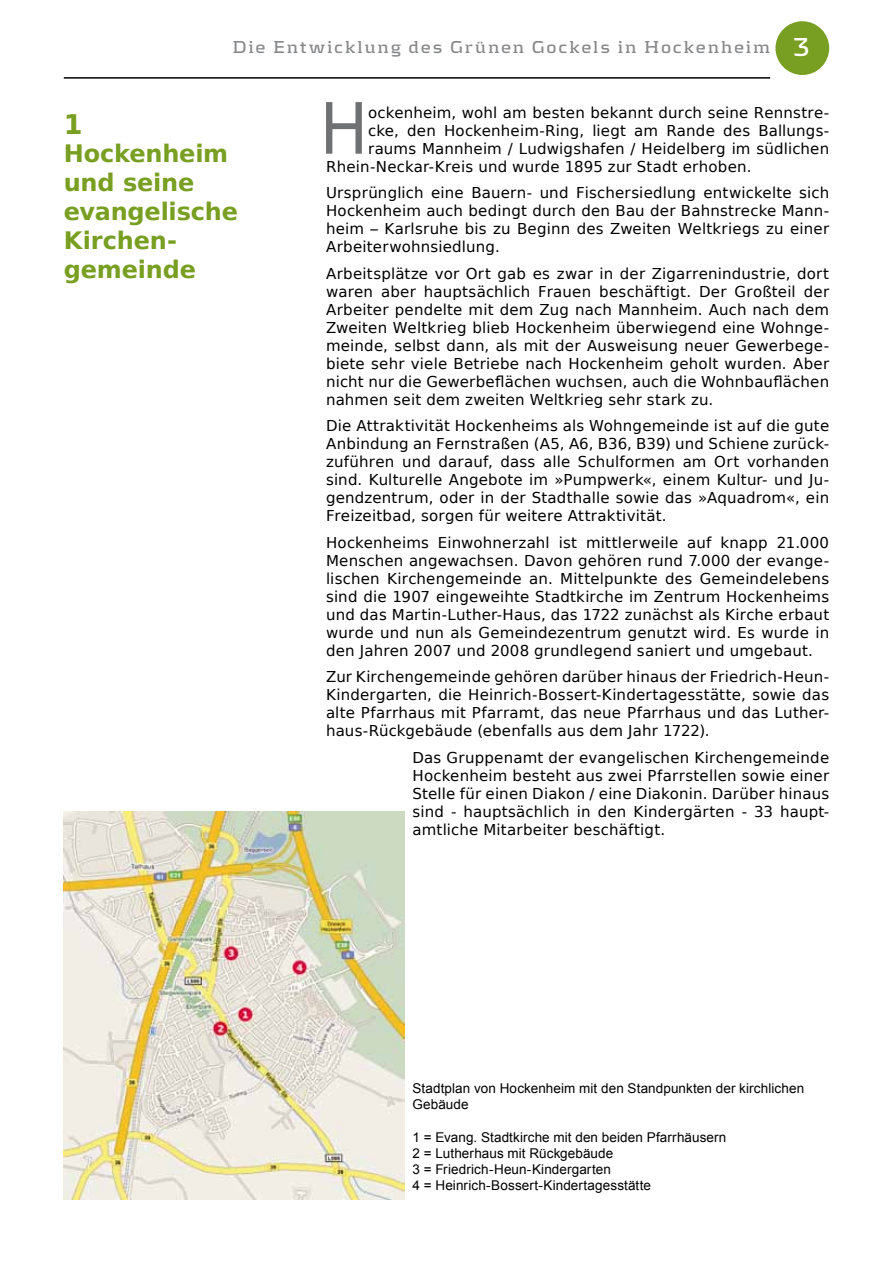
<style>
.page{position:relative;width:893px;height:1263px;background:#fff}
.page>*{position:absolute;margin:0;border:0;box-sizing:border-box;transform-origin:0 0}
.t1{font:70.8px "Bitstream Vera Sans";color:#707172;scale:.91 1}
.t2{font:700 27px "Bitstream Vera Sans";color:#789f21}
.t3{font:700 24px/28.8px "Bitstream Vera Sans";letter-spacing:-.005em;color:#789f21}
.t4{font:700 18px "Kontrapunkt";letter-spacing:.1em;color:#87888a}
.t5{font:15px/18px "Bitstream Vera Sans";letter-spacing:.015em;color:#000;text-align:justify}
.t6{font:13.5px/16.2px "Arial";letter-spacing:.005em;color:#000}
.s1{font-size:27px;color:#fff}
</style>
<div class="page">
<hr style="left:64px;top:77px;width:706px;height:2px;background:#000">
<div style="left:775px;top:21px;width:54px;height:54px;background:#789f21;border-radius:50%"></div>
<img style="left:64px;top:811px;width:340px;height:388px">
<p class="t4" style="left:232px;top:36px;width:579px">Die Entwicklung des Grünen Gockels in Hockenheim <span class="s1">3</span></p>
<h2 class="t2" style="left:64px;top:108px;width:20px">1</h2>
<h3 class="t3" style="left:64px;top:140px;width:176px">Hockenheim und seine evangelische<br>Kirchen&shy;gemeinde</h3>
<h1 class="t1" style="left:320px;top:88px;width:55px">H</h1>
<p class="t5" style="left:368px;top:104px;width:463px">ockenheim, wohl am besten bekannt durch seine Rennstre-</p>
<p class="t5" style="left:368px;top:122px;width:463px">cke, den Hockenheim-Ring, liegt am Rande des Ballungs-</p>
<p class="t5" style="left:368px;top:140px;width:463px">raums Mannheim / Ludwigshafen / Heidelberg im südlichen</p>
<p class="t5" style="left:326px;top:158px;width:427px">Rhein-Neckar-Kreis und wurde 1895 zur Stadt erhoben.</p>
<p class="t5" style="left:326px;top:184px;width:505px">Ursprünglich eine Bauern- und Fischersiedlung entwickelte sich Hockenheim auch bedingt durch den Bau der Bahnstrecke Mann&shy;heim – Karlsruhe bis zu Beginn des Zweiten Weltkriegs zu einer Arbeiterwohnsiedlung.</p>
<p class="t5" style="left:326px;top:265px;width:505px">Arbeitsplätze vor Ort gab es zwar in der Zigarrenindustrie, dort waren aber hauptsächlich Frauen beschäftigt. Der Großteil der Arbeiter pendelte mit dem Zug nach Mannheim. Auch nach dem Zweiten Weltkrieg blieb Hockenheim überwiegend eine Wohnge&shy;meinde, selbst dann, als mit der Ausweisung neuer Gewerbege&shy;biete sehr viele Betriebe nach Hockenheim geholt wurden. Aber nicht nur die Gewerbeflächen wuchsen, auch die Wohnbauflächen nahmen seit dem zweiten Weltkrieg sehr stark zu.</p>
<p class="t5" style="left:326px;top:417px;width:505px">Die Attraktivität Hockenheims als Wohngemeinde ist auf die gute Anbindung an Fernstraßen (A5, A6, B36, B39) und Schiene zurück&shy;zuführen und darauf, dass alle Schulformen am Ort vorhanden sind. Kulturelle Angebote im »Pumpwerk«, einem Kultur- und Ju&shy;gendzentrum, oder in der Stadthalle sowie das »Aquadrom«, ein Freizeitbad, sorgen für weitere Attraktivität.</p>
<p class="t5" style="left:326px;top:534px;width:505px">Hockenheims Einwohnerzahl ist mittlerweile auf knapp 21.000<br>Menschen angewachsen. Davon gehören rund 7.000 der evange&shy;lischen Kirchengemeinde an. Mittelpunkte des Gemeindelebens sind die 1907 eingeweihte Stadtkirche im Zentrum Hockenheims und das Martin-Luther-Haus, das 1722 zunächst als Kirche erbaut wurde und nun als Gemeindezentrum genutzt wird. Es wurde in den Jahren 2007 und 2008 grundlegend saniert und umgebaut.</p>
<p class="t5" style="left:326px;top:668px;width:505px">Zur Kirchengemeinde gehören darüber hinaus der Friedrich-Heun-Kindergarten, die Heinrich-Bossert-Kindertagesstätte, sowie das alte Pfarrhaus mit Pfarramt, das neue Pfarrhaus und das Luther&shy;haus-Rückgebäude (ebenfalls aus dem Jahr 1722).</p>
<p class="t5" style="left:412px;top:749px;width:418px">Das Gruppenamt der evangelischen Kirchengemeinde Hockenheim besteht aus zwei Pfarrstellen sowie einer Stelle für einen Diakon / eine Diakonin. Darüber hinaus sind - hauptsächlich in den Kindergärten - 33 haupt&shy;amtliche Mitarbeiter beschäftigt.</p>
<p class="t6" style="left:412px;top:1080px;width:393px">Stadtplan von Hockenheim mit den Standpunkten der kirchlichen<br>Gebäude</p>
<p class="t6" style="left:412px;top:1129px;width:315px">1 = Evang. Stadtkirche mit den beiden Pfarrhäusern 2 = Lutherhaus mit Rückgebäude<br>3 = Friedrich-Heun-Kindergarten<br>4 = Heinrich-Bossert-Kindertagesstätte</p>
</div>
